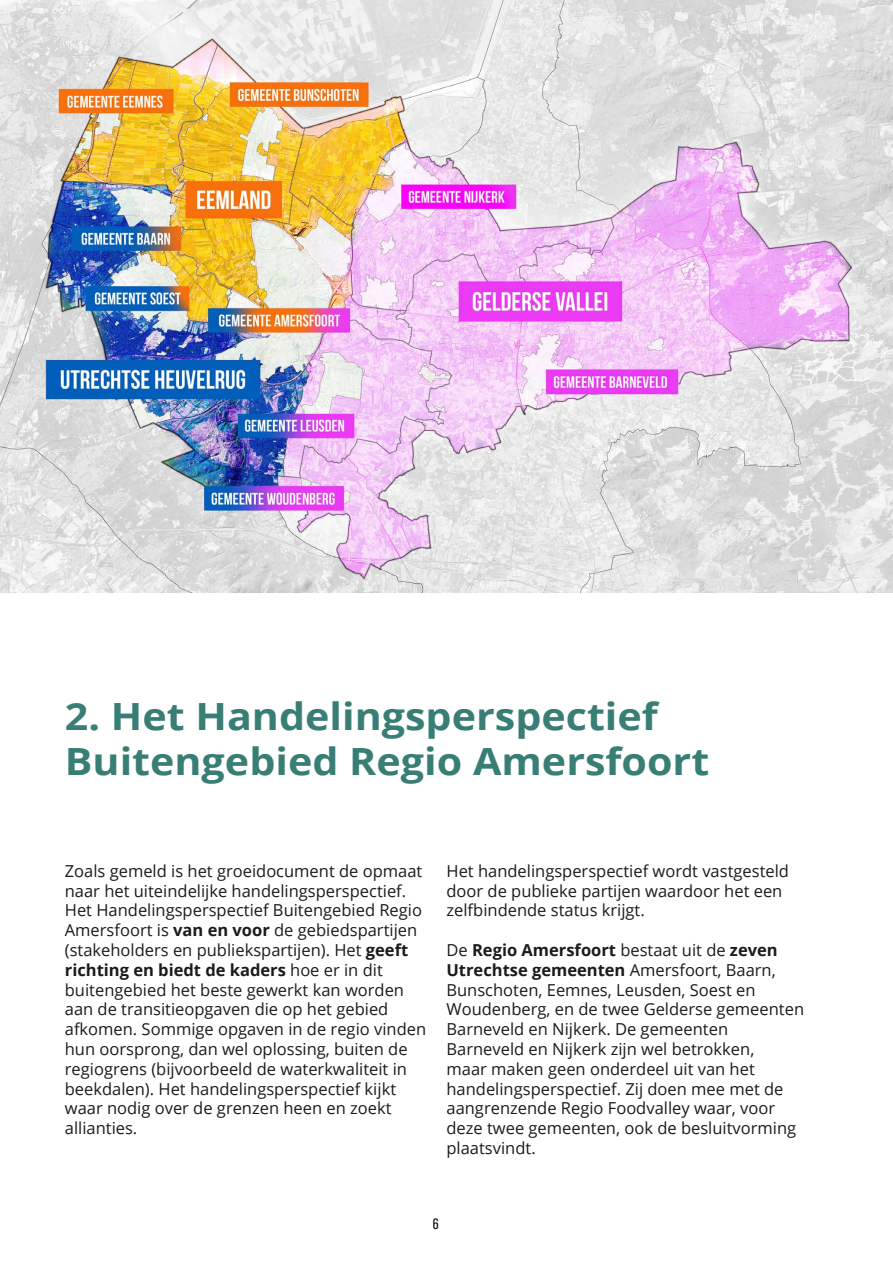
<style>
.page{position:relative;width:893px;height:1263px;background:#fff}
.page>*{position:absolute;margin:0;border:0;box-sizing:border-box;transform-origin:0 0}
.t1{font:700 37.5px/45px "Open Sans";color:#387e75;scale:1.1 1}
.t2{font:16.5px/19.8px "Open Sans";color:#1b1b1a}
.t3{font:15px "Bebas Neue Pro";color:#000}
.s1{font-weight:700}
</style>
<div class="page">
<img style="left:0;top:0;width:893px;height:592px">
<h1 class="t1" style="left:65px;top:692px;width:587px">2. Het Handelingsperspectief<br>Buitengebied Regio Amersfoort</h1>
<p class="t2" style="left:65px;top:860px;width:363px">Zoals gemeld is het groeidocument de opmaat naar het uiteindelijke handelingsperspectief.<br>Het Handelingsperspectief Buitengebied Regio Amersfoort is <span class="s1">van en voor</span> de gebiedspartijen (stakeholders en publiekspartijen). Het <span class="s1">geeft richting en biedt de kaders</span> hoe er in dit buitengebied het beste gewerkt kan worden aan de transitieopgaven die op het gebied afkomen. Sommige opgaven in de regio vinden hun oorsprong, dan wel oplossing, buiten de regiogrens (bijvoorbeeld de waterkwaliteit in beekdalen). Het handelingsperspectief kijkt waar nodig over de grenzen heen en zoekt allianties.</p>
<p class="t2" style="left:446px;top:860px;width:344px">Het handelingsperspectief wordt vastgesteld door de publieke partijen waardoor het een zelfbindende status krijgt.</p>
<p class="t2" style="left:446px;top:940px;width:359px">De <span class="s1">Regio Amersfoort</span> bestaat uit de <span class="s1">zeven Utrechtse gemeenten</span> Amersfoort, Baarn, Bunschoten, Eemnes, Leusden, Soest en Woudenberg, en de twee Gelderse gemeenten Barneveld en Nijkerk. De gemeenten Barneveld en Nijkerk zijn wel betrokken,<br>maar maken geen onderdeel uit van het handelingsperspectief. Zij doen mee met de aangrenzende Regio Foodvalley waar, voor deze twee gemeenten, ook de besluitvorming plaatsvindt.</p>
<p class="t3" style="left:433px;top:1215px;width:7px">6</p>
</div>
